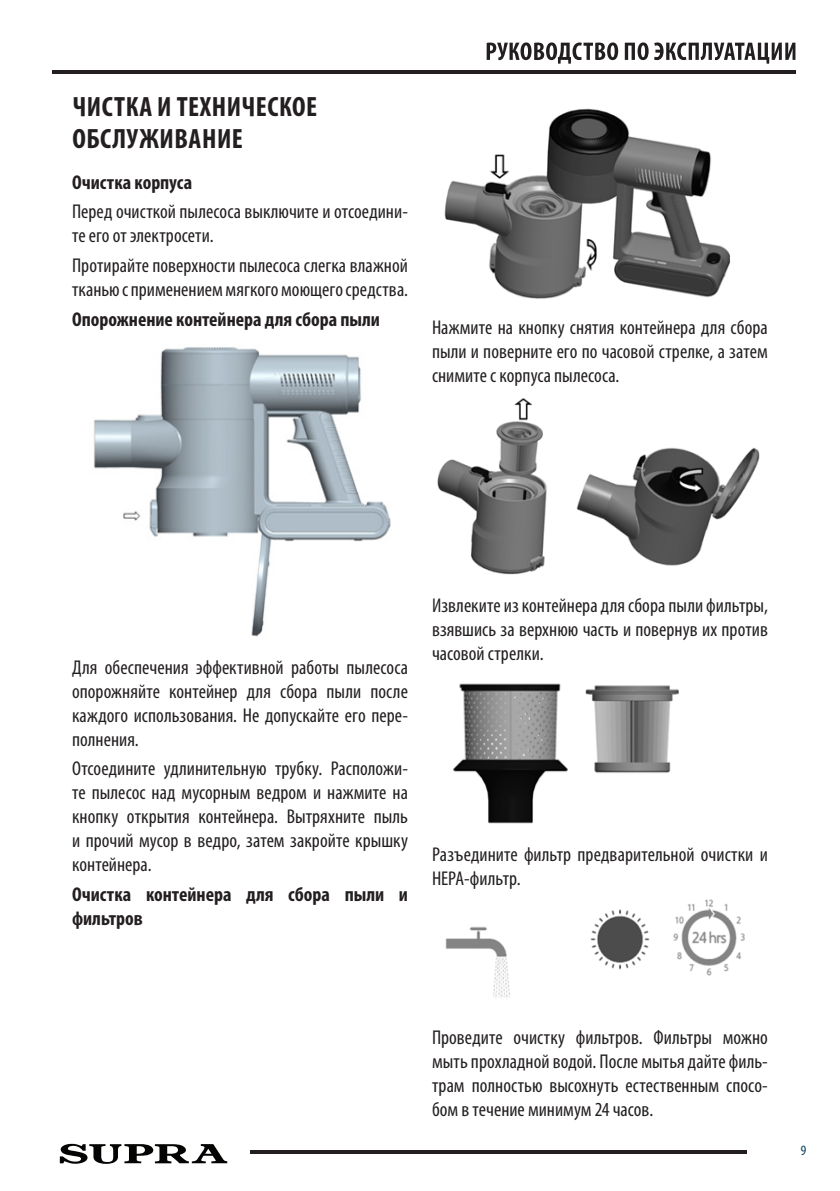
<style>
.page{position:relative;width:840px;height:1191px;background:#fff}
.page>*{position:absolute;margin:0;border:0;box-sizing:border-box;transform-origin:0 0}
.t1{font:700 condensed 28px/32px "Myriad Pro";letter-spacing:.02em;color:#231f20}
.Основной_текст{font:condensed 20px/24px "Myriad Pro";color:#231f20;text-align:justify}
.внимание{font:700 condensed 20px/24px "Myriad Pro";color:#231f20}
.t2{font:condensed 14.2px "Myriad Pro";color:#013d59}
</style>
<div class="page">
<svg style="left:486px;top:42px;width:131px;height:22px"></svg>
<svg style="left:624px;top:42px;width:171px;height:22px"></svg>
<hr style="left:52px;top:70px;width:743px;height:3px;background:#231f20">
<hr style="left:249px;top:1150px;width:496px;height:4px;background:#231f20">
<svg style="left:60px;top:1143px;width:167px;height:20px"></svg>
<img style="left:94px;top:347px;width:297px;height:290px">
<img style="left:444px;top:108px;width:286px;height:191px">
<img style="left:437px;top:398px;width:323px;height:177px">
<img style="left:453px;top:683px;width:226px;height:141px">
<img style="left:445px;top:899px;width:300px;height:100px">
<h1 class="t1" style="left:72px;top:91px;width:246px">ЧИСТКА И ТЕХНИЧЕСКОЕ<br>ОБСЛУЖИВАНИЕ</h1>
<p class="внимание" style="left:72px;top:170px;width:121px">Очистка корпуса</p>
<p class="Основной_текст" style="left:72px;top:200px;width:337px">Перед очисткой пылесоса выключите и отсоедини&shy;те его от электросети.</p>
<p class="Основной_текст" style="left:72px;top:254px;width:337px">Протирайте поверхности пылесоса слегка влажной тканью с применением мягкого моющего средства.</p>
<p class="внимание" style="left:72px;top:307px;width:309px">Опорожнение контейнера для сбора пыли</p>
<p class="Основной_текст" style="left:432px;top:316px;width:337px">Нажмите на кнопку снятия контейнера для сбора пыли и поверните его по часовой стрелке, а затем снимите с корпуса пылесоса.</p>
<p class="Основной_текст" style="left:72px;top:655px;width:337px">Для обеспечения эффективной работы пылесоса опорожняйте контейнер для сбора пыли после каждого использования. Не допускайте его пере&shy;полнения.</p>
<p class="Основной_текст" style="left:72px;top:757px;width:337px">Отсоедините удлинительную трубку. Расположи&shy;те пылесос над мусорным ведром и нажмите на кнопку открытия контейнера. Вытряхните пыль и прочий мусор в ведро, затем закройте крышку контейнера.</p>
<p class="внимание" style="left:72px;top:882px;width:337px">Очистка контейнера для сбора пыли и фильтров</p>
<p class="Основной_текст" style="left:432px;top:593px;width:337px">Извлеките из контейнера для сбора пыли фильтры, взявшись за верхнюю часть и повернув их против часовой стрелки.</p>
<p class="Основной_текст" style="left:432px;top:842px;width:337px">Разъедините фильтр предварительной очистки и<br>НЕРА-фильтр.</p>
<p class="Основной_текст" style="left:432px;top:1026px;width:337px">Проведите очистку фильтров. Фильтры можно мыть прохладной водой. После мытья дайте филь&shy;трам полностью высохнуть естественным спосо&shy;бом в течение минимум 24 часов.</p>
<p class="t2" style="left:800px;top:1142px;width:7px">9</p>
</div>
